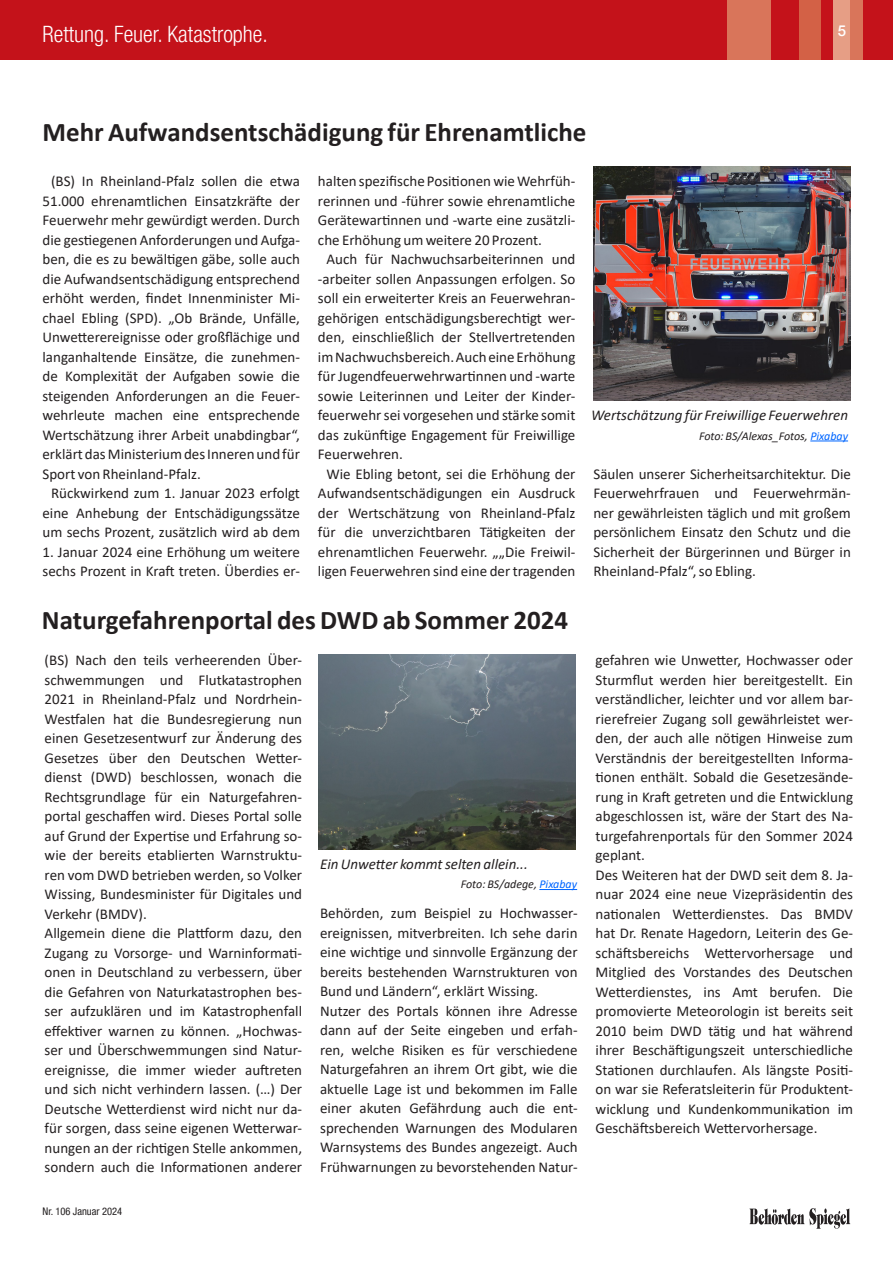
<style>
.page{position:relative;width:893px;height:1263px;background:#fff}
.page>*{position:absolute;margin:0;border:0;box-sizing:border-box;transform-origin:0 0}
.Head_newsletter{font:700 27px "Calibri";color:#231f20}
.t1{font:300 condensed 22.5px "Helvetica Neue LT Pro";color:#fff}
.Zwischenüberschrift{font:15px/19.5px "Calibri";color:#231f20;text-align:justify}
.fliesstext_newsletter{font:15px/19.5px "Calibri";color:#231f20;text-align:justify}
.bildunterschrift{font:italic 15px "Calibri";color:#231f20}
.t2{font:500 15px "Helvetica Neue LT Pro";color:#fff}
.bildunterschrift-2{font:italic 12px "Calibri";color:#231f20}
.t3{font:condensed 10.5px "Helvetica Neue LT Pro";color:#231f20}
.s1{color:#06f}
</style>
<div class="page">
<div style="left:0;top:0;width:893px;height:60px;background:#c4121a"></div>
<div style="left:799px;top:0;width:21px;height:60px;background:#d36146"></div>
<div style="left:727px;top:0;width:43px;height:60px;background:#d9755a"></div>
<div style="left:833px;top:0;width:24px;height:60px;background:#e69e85"></div>
<div style="left:850px;top:0;width:13px;height:60px;background:#d9755a"></div>
<svg style="left:749px;top:1208px;width:101px;height:21px"></svg>
<hr style="left:539px;top:889px;width:38px;height:1px;background:#06f">
<img style="left:594px;top:167px;width:257px;height:234px">
<img style="left:318px;top:654px;width:257px;height:195px">
<hr style="left:810px;top:441px;width:38px;height:1px;background:#06f">
<h2 class="t1" style="left:43px;top:20px;width:227px">Rettung. Feuer. Katastrophe.</h2>
<p class="t2" style="left:838px;top:22px;width:10px">5</p>
<p class="Head_newsletter" style="left:43px;top:113px;width:545px">Mehr Aufwandsentschädigung für Ehrenamtliche</p>
<p class="fliesstext_newsletter" style="left:43px;top:171px;width:259px;text-indent:9px">(BS) In Rheinland-Pfalz sollen die etwa 51.000 ehrenamtlichen Einsatzkräfte der Feuerwehr mehr gewürdigt werden. Durch die gestiegenen Anforderungen und Aufga&shy;ben, die es zu bewältigen gäbe, solle auch die Aufwandsentschädigung entsprechend erhöht werden, findet Innenminister Mi&shy;chael Ebling (SPD). „Ob Brände, Unfälle, Unwetterereignisse oder großflächige und langanhaltende Einsätze, die zunehmen&shy;de Komplexität der Aufgaben sowie die steigenden Anforderungen an die Feuer&shy;wehrleute machen eine entsprechende Wertschätzung ihrer Arbeit unabdingbar“, erklärt das Ministerium des Inneren und für Sport von Rheinland-Pfalz.</p>
<p class="fliesstext_newsletter" style="left:43px;top:483px;width:259px;text-align:center">Rückwirkend zum 1. Januar 2023 erfolgt eine Anhebung der Entschädigungssätze um sechs Prozent, zusätzlich wird ab dem</p>
<p class="fliesstext_newsletter" style="left:43px;top:541px;width:259px">1. Januar 2024 eine Erhöhung um weitere sechs Prozent in Kraft treten. Überdies er-</p>
<p class="fliesstext_newsletter" style="left:318px;top:171px;width:259px">halten spezifische Positionen wie Wehrfüh&shy;rerinnen und -führer sowie ehrenamtliche Gerätewartinnen und -warte eine zusätzli&shy;che Erhöhung um weitere 20 Prozent.</p>
<p class="fliesstext_newsletter" style="left:318px;top:249px;width:259px;text-indent:9px">Auch für Nachwuchsarbeiterinnen und -arbeiter sollen Anpassungen erfolgen. So soll ein erweiterter Kreis an Feuerwehran&shy;gehörigen entschädigungsberechtigt wer&shy;den, einschließlich der Stellvertretenden im Nachwuchsbereich. Auch eine Erhöhung für Jugendfeuerwehrwartinnen und -warte sowie Leiterinnen und Leiter der Kinder&shy;feuerwehr sei vorgesehen und stärke somit das zukünftige Engagement für Freiwillige Feuerwehren.</p>
<p class="fliesstext_newsletter" style="left:318px;top:463px;width:259px;text-align:center">Wie Ebling betont, sei die Erhöhung der Aufwandsentschädigungen ein Ausdruck der Wertschätzung von Rheinland-Pfalz für die unverzichtbaren Tätigkeiten der ehrenamtlichen Feuerwehr. „„Die Freiwil&shy;ligen Feuerwehren sind eine der tragenden</p>
<p class="fliesstext_newsletter" style="left:593px;top:463px;width:259px">Säulen unserer Sicherheitsarchitektur. Die Feuerwehrfrauen und Feuerwehrmän&shy;ner gewährleisten täglich und mit großem persönlichem Einsatz den Schutz und die Sicherheit der Bürgerinnen und Bürger in Rheinland-Pfalz“, so Ebling.</p>
<p class="Head_newsletter" style="left:42px;top:601px;width:528px">Naturgefahrenportal des DWD ab Sommer 2024</p>
<p class="Zwischenüberschrift" style="left:45px;top:650px;width:259px">(BS) Nach den teils verheerenden Über&shy;schwemmungen und Flutkatastrophen 2021 in Rheinland-Pfalz und Nordrhein-Westfalen hat die Bundesregierung nun einen Gesetzesentwurf zur Änderung des Gesetzes über den Deutschen Wetter&shy;dienst (DWD) beschlossen, wonach die Rechtsgrundlage für ein Naturgefahren&shy;portal geschaffen wird. Dieses Portal solle auf Grund der Expertise und Erfahrung so&shy;wie der bereits etablierten Warnstruktu&shy;ren vom DWD betrieben werden, so Volker Wissing, Bundesminister für Digitales und Verkehr (BMDV).</p>
<p class="Zwischenüberschrift" style="left:45px;top:923px;width:259px">Allgemein diene die Plattform dazu, den Zugang zu Vorsorge- und Warninformati&shy;onen in Deutschland zu verbessern, über die Gefahren von Naturkatastrophen bes&shy;ser aufzuklären und im Katastrophenfall effektiver warnen zu können. „Hochwas&shy;ser und Überschwemmungen sind Natur&shy;ereignisse, die immer wieder auftreten und sich nicht verhindern lassen. (…) Der Deutsche Wetterdienst wird nicht nur da&shy;für sorgen, dass seine eigenen Wetterwar&shy;nungen an der richtigen Stelle ankommen, sondern auch die Informationen anderer</p>
<p class="bildunterschrift" style="left:591px;top:405px;width:259px">Wertschätzung für Freiwillige Feuerwehren</p>
<p class="bildunterschrift-2" style="left:699px;top:427px;width:151px">Foto: BS/Alexas_Fotos, <span class="s1">Pixabay</span></p>
<p class="Zwischenüberschrift" style="left:596px;top:650px;width:259px">gefahren wie Unwetter, Hochwasser oder Sturmflut werden hier bereitgestellt. Ein verständlicher, leichter und vor allem bar&shy;rierefreier Zugang soll gewährleistet wer&shy;den, der auch alle nötigen Hinweise zum Verständnis der bereitgestellten Informa&shy;tionen enthält. Sobald die Gesetzesände&shy;rung in Kraft getreten und die Entwicklung abgeschlossen ist, wäre der Start des Na&shy;turgefahrenportals für den Sommer 2024 geplant.</p>
<p class="Zwischenüberschrift" style="left:596px;top:865px;width:259px">Des Weiteren hat der DWD seit dem 8. Ja&shy;nuar 2024 eine neue Vizepräsidentin des nationalen Wetterdienstes. Das BMDV hat Dr. Renate Hagedorn, Leiterin des Ge&shy;schäftsbereichs Wettervorhersage und Mitglied des Vorstandes des Deutschen Wetterdienstes, ins Amt berufen. Die promovierte Meteorologin ist bereits seit 2010 beim DWD tätig und hat während ihrer Beschäftigungszeit unterschiedliche Stationen durchlaufen. Als längste Positi&shy;on war sie Referatsleiterin für Produktent&shy;wicklung und Kundenkommunikation im Geschäftsbereich Wettervorhersage.</p>
<p class="bildunterschrift" style="left:320px;top:853px;width:209px">Ein Unwetter kommt selten allein...</p>
<p class="bildunterschrift-2" style="left:461px;top:876px;width:118px">Foto: BS/adege, <span class="s1">Pixabay</span></p>
<p class="Zwischenüberschrift" style="left:320px;top:903px;width:259px">Behörden, zum Beispiel zu Hochwasser&shy;ereignissen, mitverbreiten. Ich sehe darin eine wichtige und sinnvolle Ergänzung der bereits bestehenden Warnstrukturen von Bund und Ländern“, erklärt Wissing.</p>
<p class="Zwischenüberschrift" style="left:320px;top:1001px;width:259px">Nutzer des Portals können ihre Adresse dann auf der Seite eingeben und erfah&shy;ren, welche Risiken es für verschiedene Naturgefahren an ihrem Ort gibt, wie die aktuelle Lage ist und bekommen im Falle einer akuten Gefährdung auch die ent&shy;sprechenden Warnungen des Modularen Warnsystems des Bundes angezeigt. Auch Frühwarnungen zu bevorstehenden Natur-</p>
<p class="t3" style="left:43px;top:1205px;width:81px">Nr. 106 Januar 2024</p>
</div>
